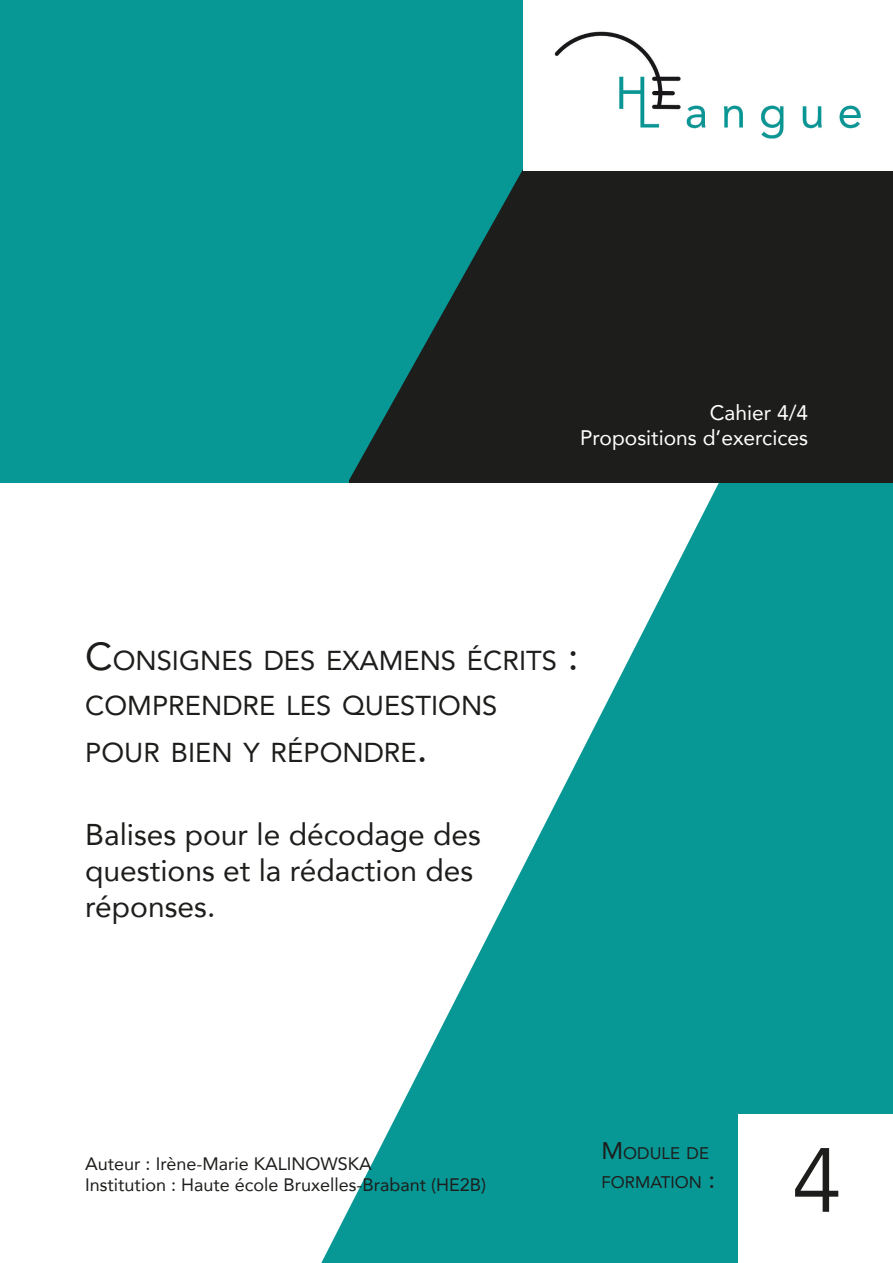
<style>
.page{position:relative;width:893px;height:1263px;background:#fff}
.page>*{position:absolute;margin:0;border:0;box-sizing:border-box;transform-origin:0 0}
.t1{font:90px "Avenir";color:#1d1d1b}
.t2{font:30px/36px "Avenir";color:#1d1d1b}
.t3{font:27.3px "Avenir";color:#1d1d1b}
.t4{font:21px "Avenir";color:#fff}
.t5{font:18px "Avenir";color:#1d1d1b}
.t6{font:16.8px/28.8px "Avenir";color:#1d1d1b}
.s1{font-size:39px}
.s2{font-size:24px}
</style>
<div class="page">
<svg style="left:321px;top:482px;width:572px;height:781px;fill:#079795"></svg>
<div style="left:326px;top:130px;width:567px;height:352px;background:#1d1d1b"></div>
<svg style="left:348px;top:0;width:175px;height:482px;fill:#079795"></svg>
<img style="left:523px;top:31px;width:368px;height:140px">
<div style="left:738px;top:1114px;width:155px;height:149px;background:#fff"></div>
<div style="left:0;top:0;width:348px;height:483px;background:#079795"></div>
<p class="t4" style="left:710px;top:396px;width:100px">Cahier 4/4</p>
<p class="t4" style="left:580px;top:421px;width:230px">Propositions d’exercices</p>
<p class="t3" style="left:85px;top:638px;width:495px"><span class="s1">C</span>ONSIGNES DES EXAMENS ÉCRITS <span class="s1">:</span></p>
<p class="t3" style="left:85px;top:683px;width:414px">COMPRENDRE LES QUESTIONS</p>
<p class="t3" style="left:85px;top:730px;width:344px">POUR BIEN Y RÉPONDRE<span class="s1">.</span></p>
<p class="t2" style="left:85px;top:815px;width:397px">Balises pour le décodage des questions et la rédaction des réponses.</p>
<p class="t5" style="left:85px;top:1149px;width:288px">Auteur : Irène-Marie KALINOWSKA</p>
<p class="t5" style="left:85px;top:1171px;width:402px">Institution : Haute école Bruxelles-Brabant (HE2B)</p>
<p class="t6" style="left:601px;top:1138px;width:115px"><span class="s2">M</span>ODULE DE<br>FORMATION <span class="s2">:</span></p>
<p class="t1" style="left:792px;top:1127px;width:52px">4</p>
</div>
